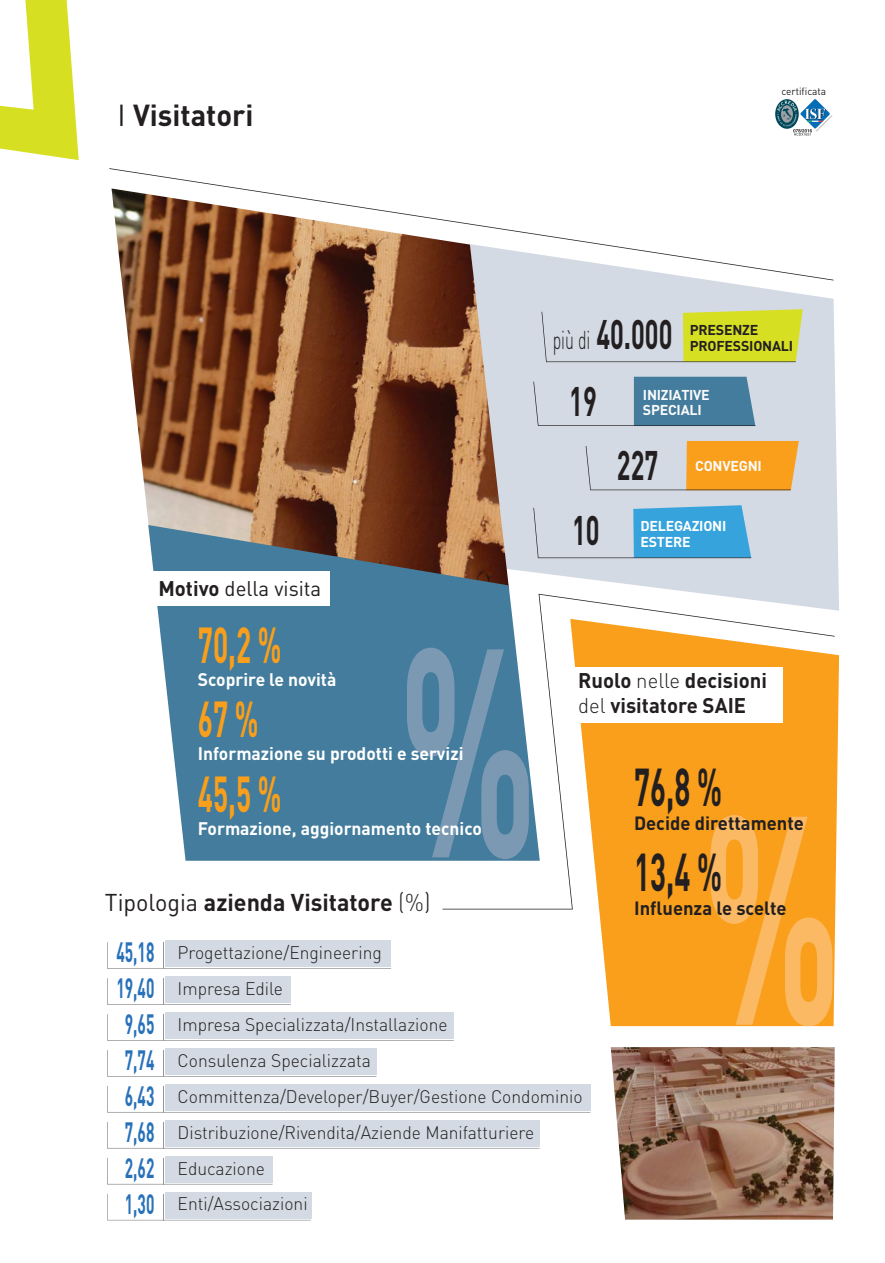
<style>
.page{position:relative;width:885px;height:1263px;background:#fff}
.page>*{position:absolute;margin:0;border:0;box-sizing:border-box;transform-origin:0 0}
.t1{font:700 52.5px "DIN";color:#231f20;scale:.56 1}
.t2{font:700 49.95px "DIN";color:#f99f1b;scale:.56 1}
.t3{font:700 40.8px "DIN";color:#231f20;scale:.62 1}
.t4{font:700 30px "DIN";color:#231f20}
.t5{font:700 24px "DIN";color:#231f20}
.t6{font:700 21px/24px "DIN";color:#231f20}
.t7{font:21px "DIN";color:#231f20}
.t8{font:700 18.9px "DIN";color:#231f20}
.t9{font:300 18px "DIN";color:#231f20}
.t10{font:700 18px "DIN";color:#fff}
.t11{font:700 14.1px "DIN";letter-spacing:-.015em;color:#fbfbfb}
.t12{font:700 14.1px "DIN";letter-spacing:-.015em;color:#231f20}
.t13{font:700 14.1px "DIN";letter-spacing:-.015em;color:#fff}
.t14{font:10.35px "DIN";color:#231f20}
.s1{font-weight:400}
.s2{font-weight:700}
.s3{font-weight:300}
.s4{font-weight:300;font-size:25.5px}
.s5{font-weight:700;font-size:27.6px;color:#2871b9}
</style>
<div class="page">
<div style="left:165px;top:940px;width:226px;height:27px;background:#d3dae3"></div>
<div style="left:165px;top:976px;width:126px;height:27px;background:#d3dae3"></div>
<div style="left:165px;top:1012px;width:289px;height:27px;background:#d3dae3"></div>
<div style="left:165px;top:1048px;width:212px;height:27px;background:#d3dae3"></div>
<div style="left:165px;top:1084px;width:425px;height:27px;background:#d3dae3"></div>
<div style="left:165px;top:1120px;width:375px;height:27px;background:#d3dae3"></div>
<div style="left:165px;top:1156px;width:108px;height:27px;background:#d3dae3"></div>
<div style="left:165px;top:1192px;width:147px;height:27px;background:#d3dae3"></div>
<svg style="left:0;top:0;width:79px;height:160px"></svg>
<svg style="left:539px;top:279px;width:300px;height:332px;background:#d5dbe4"></svg>
<svg style="left:109px;top:168px;width:724px;height:112px"></svg>
<svg style="left:541px;top:309px;width:261px;height:53px;background:#d2d990"></svg>
<svg style="left:539px;top:505px;width:212px;height:53px;background:#82bcdd"></svg>
<svg style="left:539px;top:377px;width:216px;height:49px;background:#83a5ba"></svg>
<svg style="left:585px;top:441px;width:213px;height:49px;background:#e4ba7c"></svg>
<svg style="left:442px;top:594px;width:392px;height:315px"></svg>
<svg style="left:570px;top:619px;width:269px;height:407px;fill:#f99f1b"></svg>
<img style="left:111px;top:188px;width:428px;height:337px">
<svg style="left:148px;top:525px;width:391px;height:336px;background:#5f869c"></svg>
<svg style="left:710px;top:815px;width:122px;height:212px;background:#faa938"></svg>
<svg style="left:407px;top:648px;width:122px;height:211px;background:#5f8ba8"></svg>
<svg style="left:107px;top:942px;width:284px;height:27px"></svg>
<svg style="left:107px;top:978px;width:184px;height:27px"></svg>
<svg style="left:107px;top:1014px;width:346px;height:27px"></svg>
<svg style="left:107px;top:1050px;width:269px;height:27px"></svg>
<svg style="left:107px;top:1086px;width:483px;height:27px"></svg>
<svg style="left:107px;top:1122px;width:432px;height:27px"></svg>
<svg style="left:107px;top:1158px;width:165px;height:26px"></svg>
<svg style="left:107px;top:1194px;width:204px;height:26px"></svg>
<svg style="left:775px;top:99px;width:23px;height:30px"></svg>
<svg style="left:777px;top:99px;width:55px;height:37px"></svg>
<div style="left:563px;top:667px;width:219px;height:55px;background:#fff"></div>
<div style="left:144px;top:571px;width:186px;height:35px;background:#fff"></div>
<img style="left:610px;top:1047px;width:224px;height:173px">
<h3 class="t4" style="left:118px;top:105px;width:137px"><span class="s1">I</span> Visitatori</h3>
<p class="t14" style="left:781px;top:86px;width:46px">certificata</p>
<p class="t7" style="left:158px;top:576px;width:164px"><span class="s2">Motivo</span> della visita</p>
<h2 class="t2" style="left:198px;top:627px;width:151px">70,2 %</h2>
<p class="t10" style="left:198px;top:673px;width:140px">Scoprire le novità</p>
<h2 class="t2" style="left:198px;top:702px;width:110px">67 %</h2>
<p class="t10" style="left:198px;top:747px;width:267px">Informazione su prodotti e servizi</p>
<h2 class="t2" style="left:198px;top:776px;width:151px">45,5 %</h2>
<p class="t10" style="left:198px;top:822px;width:285px">Formazione, aggiornamento tecnico</p>
<h3 class="t5" style="left:105px;top:894px;width:327px"><span class="s1">Tipologia</span> azienda Visitatore <span class="s3">(%)</span></h3>
<h3 class="t3" style="left:552px;top:320px;width:195px"><span class="s4">più di</span> 40.000</h3>
<p class="t12" style="left:690px;top:325px;width:70px">PRESENZE</p>
<p class="t12" style="left:690px;top:340px;width:105px">PROFESSIONALI</p>
<h3 class="t3" style="left:569px;top:386px;width:46px">19</h3>
<h3 class="t3" style="left:572px;top:516px;width:46px">10</h3>
<p class="t11" style="left:643px;top:390px;width:68px">INIZIATIVE</p>
<p class="t11" style="left:643px;top:405px;width:60px">SPECIALI</p>
<h3 class="t3" style="left:617px;top:451px;width:68px">227</h3>
<p class="t11" style="left:695px;top:461px;width:68px">CONVEGNI</p>
<p class="t13" style="left:640px;top:521px;width:87px">DELEGAZIONI</p>
<p class="t13" style="left:640px;top:537px;width:52px">ESTERE</p>
<p class="t6" style="left:578px;top:671px;width:190px">Ruolo <span class="s3">nelle</span> decisioni <span class="s3">del</span> visitatore SAIE</p>
<h1 class="t1" style="left:634px;top:769px;width:159px">76,8 %</h1>
<p class="t8" style="left:634px;top:817px;width:171px">Decide direttamente</p>
<h1 class="t1" style="left:634px;top:853px;width:159px">13,4 %</h1>
<p class="t8" style="left:634px;top:901px;width:154px">Influenza le scelte</p>
<p class="t9" style="left:116px;top:946px;width:267px"><span class="s5">45,18</span> Progettazione/Engineering</p>
<p class="t9" style="left:116px;top:982px;width:168px"><span class="s5">19,40</span> Impresa Edile</p>
<p class="t9" style="left:125px;top:1018px;width:324px"><span class="s5">9,65</span> Impresa Specializzata/Installazione</p>
<p class="t9" style="left:125px;top:1054px;width:247px"><span class="s5">7,74</span> Consulenza Specializzata</p>
<p class="t9" style="left:125px;top:1090px;width:459px"><span class="s5">6,43</span> Committenza/Developer/Buyer/Gestione Condominio</p>
<p class="t9" style="left:125px;top:1126px;width:411px"><span class="s5">7,68</span> Distribuzione/Rivendita/Aziende Manifatturiere</p>
<p class="t9" style="left:125px;top:1162px;width:142px"><span class="s5">2,62</span> Educazione</p>
<p class="t9" style="left:125px;top:1197px;width:184px"><span class="s5">1,30</span> Enti/Associazioni</p>
</div>
